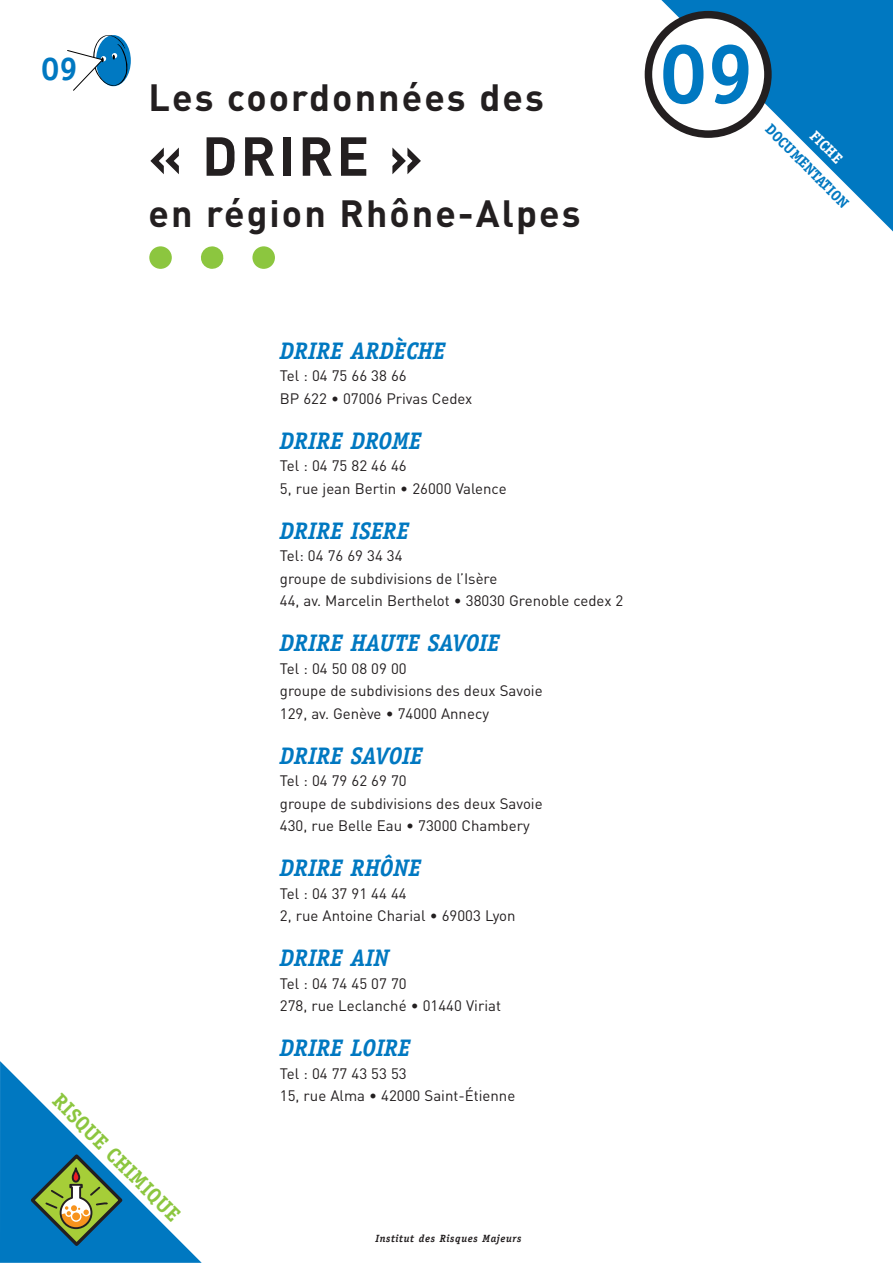
<style>
.page{position:relative;width:893px;height:1263px;background:#fff}
.page>*{position:absolute;margin:0;border:0;box-sizing:border-box;transform-origin:0 0}
.t1{font:700 84.9px "Officina Serif";color:#0078c1}
.t2{font:700 54px "DIN";letter-spacing:.055em;color:#231f20}
.t3{font:700 37.5px "DIN";letter-spacing:.055em;color:#231f20}
.t4{font:700 32.85px "Officina Serif";color:#0078c1}
.t5{font:italic 700 24px "Officina Serif";color:#0078c1}
.t6{font:700 21px "Officina Serif";color:#8cc63f}
.t7{font:15px/22.5px "DIN";color:#231f20}
.t8{font:700 15px "Officina Serif";color:#0078c1}
.t9{font:700 15px "Officina Serif";color:#fff}
.t10{font:italic 700 10.5px "Officina Serif";letter-spacing:.055em;color:#231f20}
</style>
<div class="page">
<svg style="left:661px;top:0;width:232px;height:231px;fill:#0078c1"></svg>
<svg style="left:96px;top:35px;width:35px;height:51px"></svg>
<svg style="left:67px;top:35px;width:62px;height:56px"></svg>
<svg style="left:149px;top:246px;width:75px;height:23px"></svg>
<svg style="left:252px;top:246px;width:23px;height:23px"></svg>
<svg style="left:0;top:1061px;width:202px;height:202px"></svg>
<svg style="left:645px;top:11px;width:127px;height:127px"></svg>
<h3 class="t4" style="left:41px;top:57px;width:38px">09</h3>
<h3 class="t3" style="left:149px;top:84px;width:397px">Les coordonnées des</h3>
<h2 class="t2" style="left:149px;top:137px;width:276px">« DRIRE »</h2>
<h3 class="t3" style="left:149px;top:201px;width:433px">en région Rhône-Alpes</h3>
<h1 class="t1" style="left:660px;top:42px;width:96px">09</h1>
<p class="t8" style="left:772px;top:123px;width:112px;rotate:45deg">DOCUMENTATION</p>
<p class="t9" style="left:816px;top:129px;width:41px;rotate:45deg">FICHE</p>
<h3 class="t5" style="left:280px;top:341px;width:167px">DRIRE ARDÈCHE</h3>
<p class="t7" style="left:280px;top:366px;width:194px">Tel : 04 75 66 38 66<br>BP 622 • 07006 Privas Cedex</p>
<h3 class="t5" style="left:280px;top:431px;width:143px">DRIRE DROME</h3>
<p class="t7" style="left:280px;top:456px;width:228px">Tel : 04 75 82 46 46<br>5, rue jean Bertin • 26000 Valence</p>
<h3 class="t5" style="left:280px;top:521px;width:131px">DRIRE ISERE</h3>
<p class="t7" style="left:280px;top:546px;width:345px">Tel: 04 76 69 34 34<br>groupe de subdivisions de l’Isère<br>44, av. Marcelin Berthelot • 38030 Grenoble cedex 2</p>
<h3 class="t5" style="left:280px;top:634px;width:221px">DRIRE HAUTE SAVOIE</h3>
<p class="t7" style="left:280px;top:659px;width:264px">Tel : 04 50 08 09 00<br>groupe de subdivisions des deux Savoie<br>129, av. Genève • 74000 Annecy</p>
<h3 class="t5" style="left:280px;top:746px;width:144px">DRIRE SAVOIE</h3>
<p class="t7" style="left:280px;top:771px;width:264px">Tel : 04 79 62 69 70<br>groupe de subdivisions des deux Savoie<br>430, rue Belle Eau • 73000 Chambery</p>
<h3 class="t5" style="left:280px;top:859px;width:142px">DRIRE RHÔNE</h3>
<p class="t7" style="left:280px;top:884px;width:237px">Tel : 04 37 91 44 44<br>2, rue Antoine Charial • 69003 Lyon</p>
<h3 class="t5" style="left:280px;top:949px;width:111px">DRIRE AIN</h3>
<p class="t7" style="left:280px;top:974px;width:223px">Tel : 04 74 45 07 70<br>278, rue Leclanché • 01440 Viriat</p>
<h3 class="t5" style="left:280px;top:1039px;width:132px">DRIRE LOIRE</h3>
<p class="t7" style="left:280px;top:1064px;width:128px">Tel : 04 77 43 53 53</p>
<h3 class="t6" style="left:62px;top:1091px;width:172px;rotate:45deg">RISQUE CHIMIQUE</h3>
<p class="t7" style="left:280px;top:1086px;width:237px">15, rue Alma • 42000 Saint-Étienne</p>
<p class="t10" style="left:376px;top:1234px;width:147px">Institut des Risques Majeurs</p>
</div>
